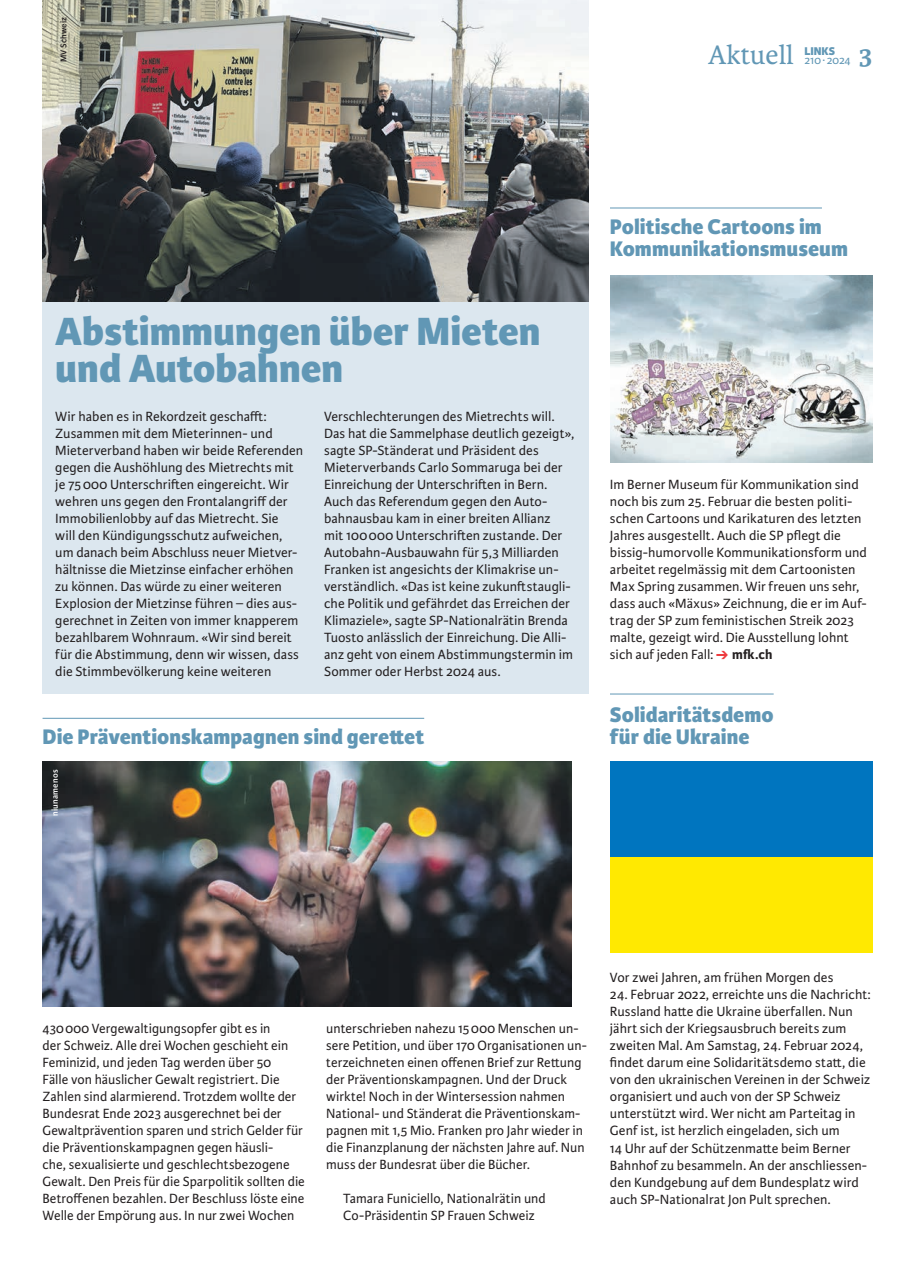
<style>
.page{position:relative;width:915px;height:1263px;background:#fff}
.page>*{position:absolute;margin:0;border:0;box-sizing:border-box;transform-origin:0 0}
.t1{font:800 42px/37.5px "Karmina Sans";color:#6197b5}
.t2{font:28.5px "Karmina";color:#6197b5}
.t3{font:700 28.5px "Karmina";color:#6197b5}
.t4{font:800 22.5px/22.5px "Karmina Sans";color:#6197b5}
.t5{font:14.25px/17px "Karmina Sans";letter-spacing:.005em;color:#231f20}
.t6{font:12px "Karmina Sans";letter-spacing:-.01em;color:#6197b5}
.t7{font:800 12px "Karmina Sans";color:#6197b5}
.t8{font:600 9px "Karmina Sans";letter-spacing:.02em;color:#fff}
.t9{font:600 9px "Karmina Sans";letter-spacing:.02em;color:#231f20}
.s1{color:#ee3a3e}
.s2{font-weight:700}
</style>
<div class="page">
<div style="left:43px;top:0;width:545px;height:693px;background:#dce7ef"></div>
<hr style="left:43px;top:718px;width:381px;height:1px;background:#6197b5">
<img style="left:43px;top:761px;width:528px;height:245px">
<hr style="left:609px;top:208px;width:212px;height:1px;background:#6197b5">
<hr style="left:609px;top:694px;width:164px;height:1px;background:#6197b5">
<img style="left:610px;top:276px;width:262px;height:187px">
<img style="left:43px;top:0;width:545px;height:302px">
<div style="left:609px;top:761px;width:263px;height:96px;background:#0075bf"></div>
<div style="left:609px;top:857px;width:263px;height:95px;background:#ffe901"></div>
<p class="t9" style="left:58px;top:62px;width:47px;rotate:-90deg">MV Schweiz</p>
<h2 class="t2" style="left:708px;top:39px;width:87px">Aktuell</h2>
<p class="t7" style="left:804px;top:44px;width:32px">LINKS</p>
<p class="t6" style="left:804px;top:53px;width:48px">210∙ 2024</p>
<h2 class="t3" style="left:858px;top:38px;width:15px">3</h2>
<h1 class="t1" style="left:55px;top:313px;width:486px">Abstimmungen über Mieten und Autobahnen</h1>
<p class="t5" style="left:55px;top:408px;width:249px">Wir haben es in Rekordzeit geschafft:<br>Zusammen mit dem Mieterinnen- und Mieterverband haben wir beide Referenden gegen die Aushöhlung des Mietrechts mit je 75000 Unterschriften eingereicht. Wir wehren uns gegen den Frontalangriff der Immobilienlobby auf das Mietrecht. Sie<br>will den Kündigungsschutz aufweichen, um danach beim Abschluss neuer Mietver&shy;hältnisse die Mietzinse einfacher erhöhen zu können. Das würde zu einer weiteren Explosion der Mietzinse führen – dies aus&shy;gerechnet in Zeiten von immer knapperem bezahlbarem Wohnraum. «Wir sind bereit für die Abstimmung, denn wir wissen, dass die Stimmbevölkerung keine weiteren</p>
<p class="t5" style="left:324px;top:408px;width:252px">Verschlechterungen des Mietrechts will.<br>Das hat die Sammelphase deutlich gezeigt», sagte SP-Ständerat und Präsident des Mieterverbands Carlo Sommaruga bei der Einreichung der Unterschriften in Bern.<br>Auch das Referendum gegen den Auto&shy;bahnausbau kam in einer breiten Allianz<br>mit 100000 Unterschriften zustande. Der Autobahn-Ausbauwahn für 5,3 Milliarden Franken ist angesichts der Klimakrise un&shy;verständlich. «Das ist keine zukunftstaugli&shy;che Politik und gefährdet das Erreichen der Klimaziele», sagte SP-Nationalrätin Brenda Tuosto anlässlich der Einreichung. Die Alli&shy;anz geht von einem Abstimmungstermin im Sommer oder Herbst 2024 aus.</p>
<h3 class="t4" style="left:43px;top:726px;width:383px">Die Präventionskampagnen sind gerettet</h3>
<p class="t8" style="left:50px;top:816px;width:48px;rotate:-90deg">niunamenos</p>
<h3 class="t4" style="left:609px;top:216px;width:239px">Politische Cartoons im<br>Kommunikationsmuseum</h3>
<p class="t5" style="left:609px;top:476px;width:258px">Im Berner Museum für Kommunikation sind noch bis zum 25. Februar die besten politi&shy;schen Cartoons und Karikaturen des letzten Jahres ausgestellt. Auch die SP pflegt die bissig-humorvolle Kommunikationsform und arbeitet regelmässig mit dem Cartoonisten Max Spring zusammen. Wir freuen uns sehr, dass auch «Mäxus» Zeichnung, die er im Auf&shy;trag der SP zum feministischen Streik 2023 malte, gezeigt wird. Die Ausstellung lohnt sich auf jeden Fall: <span class="s1">➔</span> <span class="s2">mfk.ch</span></p>
<h3 class="t4" style="left:609px;top:704px;width:165px">Solidaritätsdemo für die Ukraine</h3>
<p class="t5" style="left:43px;top:1020px;width:264px">430000 Vergewaltigungsopfer gibt es in<br>der Schweiz. Alle drei Wochen geschieht ein Feminizid, und jeden Tag werden über 50<br>Fälle von häuslicher Gewalt registriert. Die Zahlen sind alarmierend. Trotzdem wollte der Bundesrat Ende 2023 ausgerechnet bei der Gewaltprävention sparen und strich Gelder für die Präventionskampagnen gegen häusli-<br>che, sexualisierte und geschlechtsbezogene Gewalt. Den Preis für die Sparpolitik sollten die Betroffenen bezahlen. Der Beschluss löste eine Welle der Empörung aus. In nur zwei Wochen</p>
<p class="t5" style="left:326px;top:1020px;width:262px">unterschrieben nahezu 15000 Menschen un&shy;sere Petition, und über 170 Organisationen un&shy;terzeichneten einen offenen Brief zur Rettung der Präventionskampagnen. Und der Druck wirkte! Noch in der Wintersession nahmen National- und Ständerat die Präventionskam&shy;pagnen mit 1,5 Mio. Franken pro Jahr wieder in die Finanzplanung der nächsten Jahre auf. Nun muss der Bundesrat über die Bücher.</p>
<p class="t5" style="left:343px;top:1190px;width:204px">Tamara Funiciello, Nationalrätin und<br>Co-Präsidentin SP Frauen Schweiz</p>
<p class="t5" style="left:609px;top:969px;width:225px">Vor zwei Jahren, am frühen Morgen des</p>
<p class="t5" style="left:609px;top:986px;width:262px">24. Februar 2022, erreichte uns die Nachricht:<br>Russland hatte die Ukraine überfallen. Nun jährt sich der Kriegsausbruch bereits zum zweiten Mal. Am Samstag, 24. Februar 2024, findet darum eine Solidaritätsdemo statt, die von den ukrainischen Vereinen in der Schweiz organisiert und auch von der SP Schweiz unterstützt wird. Wer nicht am Parteitag in Genf ist, ist herzlich eingeladen, sich um<br>14 Uhr auf der Schützenmatte beim Berner Bahnhof zu besammeln. An der anschliessen&shy;den Kundgebung auf dem Bundesplatz wird auch SP-Nationalrat Jon Pult sprechen.</p>
</div>
